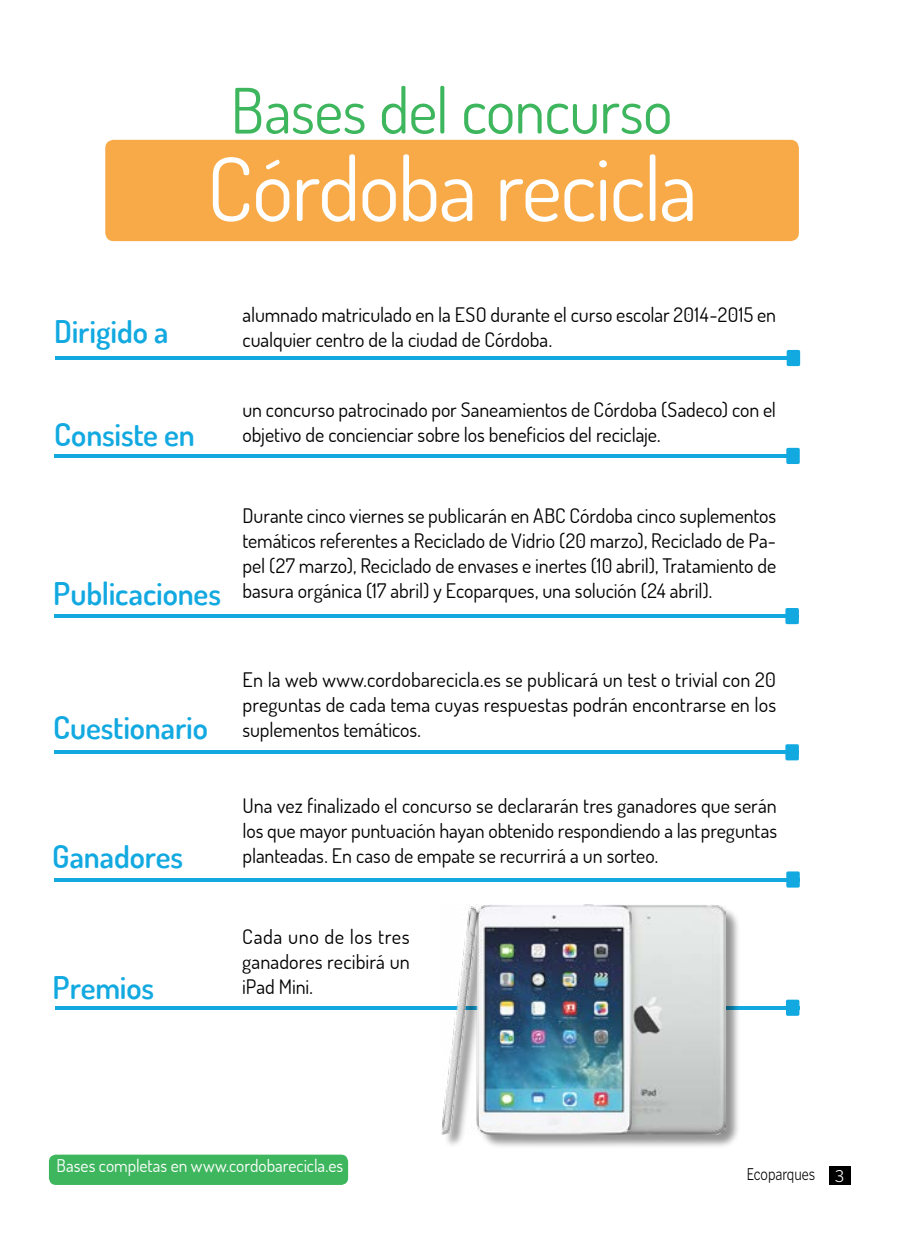
<style>
.page{position:relative;width:904px;height:1234px;background:#fff}
.page>*{position:absolute;margin:0;border:0;box-sizing:border-box;transform-origin:0 0}
.t1{font:87.5px "Dosis";letter-spacing:-.02em;color:#fff}
.t2{font:62.5px "Dosis";letter-spacing:-.015em;color:#3eb65e}
.t3{font:600 31.25px "Dosis";letter-spacing:-.005em;color:#12a9e1}
.t4{font:20px/25px "Dosis";letter-spacing:-.005em;color:#000}
.t5{font:17.5px "Dosis";letter-spacing:-.005em;color:#fff}
.t6{font:300 17.5px "Poynter Gothic Text";letter-spacing:-.005em;color:#000;scale:.8 1}
.s1{color:#fff}
</style>
<div class="page">
<div style="left:829px;top:1165px;width:21px;height:18px;background:#000"></div>
<div style="left:106px;top:141px;width:691px;height:99px;background:#f7aa47;border-radius:7px"></div>
<div style="left:105px;top:140px;width:693px;height:101px;border:2px solid #f7aa47;border-radius:7px"></div>
<hr style="left:55px;top:356px;width:731px;height:3px;background:#12a9e1">
<div style="left:786px;top:350px;width:14px;height:16px;background:#12a9e1;border-radius:2px"></div>
<hr style="left:54px;top:454px;width:732px;height:3px;background:#12a9e1">
<div style="left:786px;top:448px;width:13px;height:16px;background:#12a9e1;border-radius:2px"></div>
<hr style="left:54px;top:614px;width:731px;height:3px;background:#12a9e1">
<div style="left:785px;top:608px;width:13px;height:16px;background:#12a9e1;border-radius:2px"></div>
<hr style="left:54px;top:750px;width:731px;height:3px;background:#12a9e1">
<div style="left:785px;top:744px;width:13px;height:16px;background:#12a9e1;border-radius:2px"></div>
<svg style="left:54px;top:878px;width:732px;height:2px"></svg>
<div style="left:786px;top:871px;width:13px;height:16px;background:#12a9e1;border-radius:2px"></div>
<svg style="left:55px;top:1006px;width:731px;height:3px"></svg>
<div style="left:786px;top:999px;width:13px;height:16px;background:#12a9e1;border-radius:2px"></div>
<div style="left:443px;top:906px;width:297px;height:242px;background:#000;opacity:.42"></div>
<img style="left:441px;top:904px;width:284px;height:229px">
<div style="left:49px;top:1154px;width:299px;height:30px;background:#3eb65e;border-radius:7px"></div>
<h2 class="t2" style="left:230px;top:70px;width:443px">Bases del concurso</h2>
<h1 class="t1" style="left:207px;top:132px;width:492px">Córdoba recicla</h1>
<h3 class="t3" style="left:54px;top:311px;width:116px">Dirigido a</h3>
<h3 class="t3" style="left:54px;top:414px;width:142px">Consiste en</h3>
<p class="t4" style="left:242px;top:301px;width:535px">alumnado matriculado en la ESO durante el curso escolar 2014-2015 en cualquier centro de la ciudad de Córdoba.</p>
<p class="t4" style="left:242px;top:396px;width:535px">un concurso patrocinado por Saneamientos de Córdoba (Sadeco) con el objetivo de concienciar sobre los beneficios del reciclaje.</p>
<h3 class="t3" style="left:53px;top:573px;width:169px">Publicaciones</h3>
<p class="t4" style="left:242px;top:503px;width:535px;text-align:justify">Durante cinco viernes se publicarán en ABC Córdoba cinco suplementos temáticos referentes a Reciclado de Vidrio (20 marzo), Reciclado de Pa&shy;pel (27 marzo), Reciclado de envases e inertes (10 abril), Tratamiento de basura orgánica (17 abril) y Ecoparques, una solución (24 abril).</p>
<h3 class="t3" style="left:53px;top:706px;width:156px">Cuestionario</h3>
<p class="t4" style="left:242px;top:666px;width:535px;text-align:justify">En la web www.cordobarecicla.es se publicará un test o trivial con 20 preguntas de cada tema cuyas respuestas podrán encontrarse en los suplementos temáticos.</p>
<p class="t4" style="left:242px;top:792px;width:536px">Una vez finalizado el concurso se declararán tres ganadores que serán los que mayor puntuación hayan obtenido respondiendo a las preguntas</p>
<h3 class="t3" style="left:52px;top:836px;width:132px">Ganadores</h3>
<p class="t4" style="left:242px;top:842px;width:417px">planteadas. En caso de empate se recurrirá a un sorteo.</p>
<p class="t4" style="left:242px;top:923px;width:169px">Cada uno de los tres ganadores recibirá un</p>
<h3 class="t3" style="left:53px;top:966px;width:103px">Premios</h3>
<p class="t4" style="left:242px;top:973px;width:72px">iPad Mini.</p>
<p class="t5" style="left:57px;top:1153px;width:288px">Bases completas en www.cordobarecicla.es</p>
<p class="t6" style="left:747px;top:1163px;width:123px">Ecoparques <span class="s1">3</span></p>
</div>
